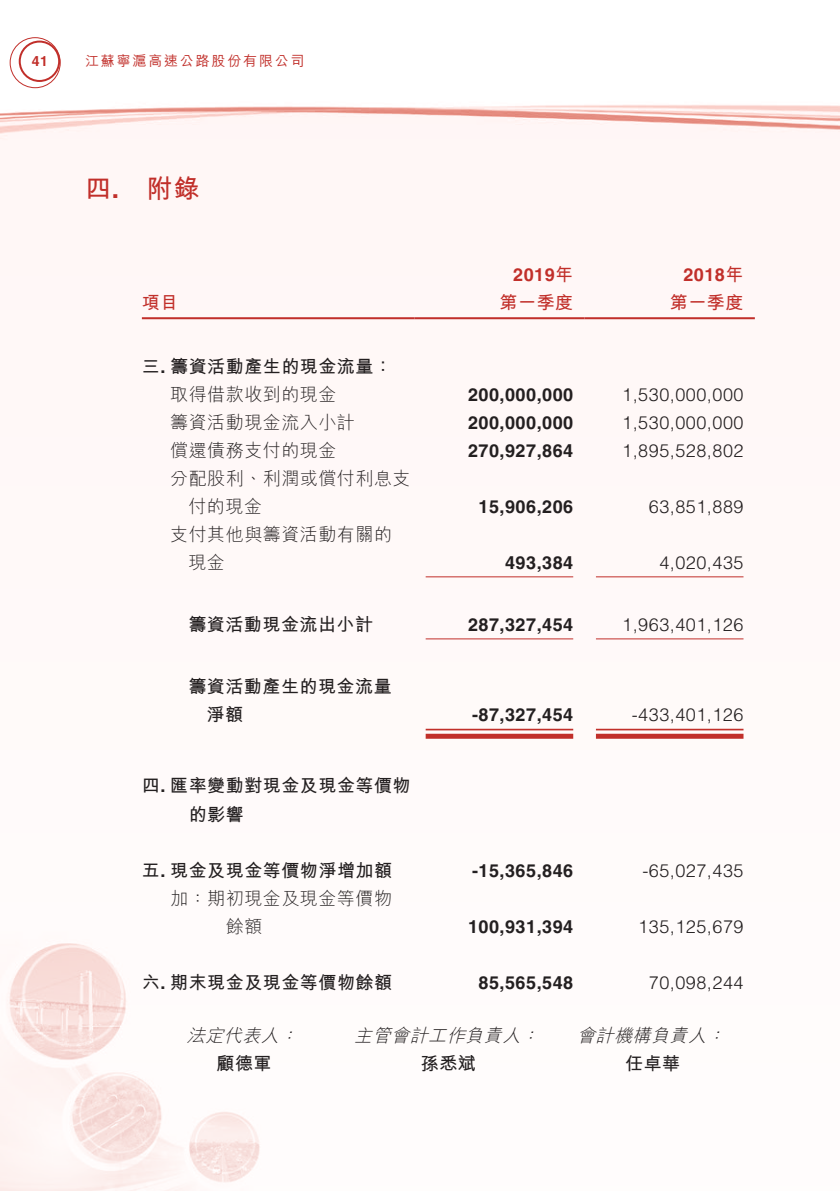
<style>
.page{position:relative;width:840px;height:1191px;background:#fff}
.page>*{position:absolute;margin:0;border:0;box-sizing:border-box;transform-origin:0 0}
.t1{font:700 26px "M Hei HK";color:#c12f2a}
.t2{font:300 18px "Helvetica LT Std";letter-spacing:.03em;color:#231f20}
.t3{font:700 18px/28px "M Hei HK";letter-spacing:.03em;color:#231f20}
.t4{font:700 18px "Helvetica LT Std";letter-spacing:.03em;color:#231f20}
.t5{font:300 18px/28px "M Hei HK";letter-spacing:.03em;color:#231f20}
.t6{font:italic 300 18px "M Hei HK";color:#231f20}
.t7{font:700 18px "M Hei HK";letter-spacing:.03em;color:#c12f2a}
.t8{font:700 18px "Helvetica LT Std";letter-spacing:.03em;color:#c12f2a}
.t9{font:500 14px "M Hei HK";letter-spacing:.13em;color:#c12f2a}
.t10{font:700 14px "Helvetica LT Std";color:#c12f2a}
.s1{font-family:"Helvetica LT Std"}
.s2{font-family:"M Hei HK"}
.s3{font-weight:300}
</style>
<div class="page">
<img style="left:0;top:37px;width:839px;height:1154px">
<div style="left:19px;top:41px;width:41px;height:41px;border:2px solid #c12f2a;border-radius:50%"></div>
<div style="left:10px;top:37px;width:51px;height:51px;border:1px solid #c12f2a;border-radius:50%"></div>
<hr style="left:142px;top:317px;width:272px;height:2px;background:#c12f2a">
<hr style="left:414px;top:317px;width:170px;height:2px;background:#c12f2a">
<hr style="left:584px;top:317px;width:170px;height:2px;background:#c12f2a">
<hr style="left:425px;top:576px;width:148px;height:1px;background:#c12f2a">
<hr style="left:595px;top:576px;width:148px;height:1px;background:#c12f2a">
<hr style="left:425px;top:638px;width:148px;height:1px;background:#c12f2a">
<hr style="left:595px;top:638px;width:148px;height:1px;background:#c12f2a">
<hr style="left:425px;top:728px;width:148px;height:2px;background:#c12f2a">
<div style="left:425px;top:733px;width:148px;height:5px;background:#c12f2a"></div>
<hr style="left:595px;top:728px;width:148px;height:2px;background:#c12f2a">
<div style="left:595px;top:733px;width:148px;height:5px;background:#c12f2a"></div>
<p class="t10" style="left:32px;top:52px;width:17px">41</p>
<p class="t9" style="left:85px;top:51px;width:221px">江蘇寧滬高速公路股份有限公司</p>
<h1 class="t1" style="left:85px;top:170px;width:35px">四<span class="s1">.</span></h1>
<h1 class="t1" style="left:146px;top:170px;width:54px">附錄</h1>
<p class="t7" style="left:142px;top:289px;width:38px">項目</p>
<p class="t8" style="left:513px;top:264px;width:62px">2019<span class="s2">年</span></p>
<p class="t7" style="left:499px;top:289px;width:75px">第一季度</p>
<p class="t8" style="left:683px;top:264px;width:62px">2018<span class="s2">年</span></p>
<p class="t7" style="left:669px;top:289px;width:75px">第一季度</p>
<p class="t3" style="left:142px;top:351px;width:251px">三<span class="s1">.</span> 籌資活動產生的現金流量：</p>
<p class="t5" style="left:170px;top:380px;width:168px">取得借款收到的現金</p>
<p class="t4" style="left:468px;top:384px;width:107px">200,000,000</p>
<p class="t2" style="left:622px;top:383px;width:123px">1,530,000,000</p>
<p class="t5" style="left:170px;top:408px;width:186px">籌資活動現金流入小計</p>
<p class="t4" style="left:468px;top:412px;width:107px">200,000,000</p>
<p class="t2" style="left:622px;top:411px;width:123px">1,530,000,000</p>
<p class="t5" style="left:170px;top:436px;width:242px">償還債務支付的現金<br>分配股利、利潤或償付利息支</p>
<p class="t4" style="left:468px;top:440px;width:107px">270,927,864</p>
<p class="t2" style="left:622px;top:439px;width:123px">1,895,528,802</p>
<p class="t5" style="left:170px;top:492px;width:223px;text-indent:18px">付的現金<br>支付其他與籌資活動有關的</p>
<p class="t4" style="left:478px;top:496px;width:96px">15,906,206</p>
<p class="t2" style="left:648px;top:495px;width:96px">63,851,889</p>
<p class="t5" style="left:188px;top:548px;width:38px">現金</p>
<p class="t4" style="left:505px;top:552px;width:70px">493,384</p>
<p class="t2" style="left:659px;top:551px;width:86px">4,020,435</p>
<p class="t3" style="left:188px;top:609px;width:186px">籌資活動現金流出小計</p>
<p class="t4" style="left:468px;top:614px;width:107px">287,327,454</p>
<p class="t2" style="left:622px;top:613px;width:123px">1,963,401,126</p>
<p class="t3" style="left:188px;top:671px;width:205px">籌資活動產生的現金流量</p>
<p class="t3" style="left:206px;top:699px;width:38px">淨額</p>
<p class="t4" style="left:472px;top:704px;width:103px">-87,327,454</p>
<p class="t2" style="left:631px;top:703px;width:113px">-433,401,126</p>
<p class="t3" style="left:189px;top:770px;width:223px;text-indent:-47px">四<span class="s1">.</span> 匯率變動對現金及現金等價物的影響</p>
<p class="t3" style="left:142px;top:854px;width:251px;text-align:right">五<span class="s1">.</span> 現金及現金等價物淨增加額<span class="s3">加：期初現金及現金等價物</span></p>
<p class="t4" style="left:472px;top:859px;width:103px">-15,365,846</p>
<p class="t2" style="left:642px;top:859px;width:103px">-65,027,435</p>
<p class="t5" style="left:226px;top:911px;width:38px">餘額</p>
<p class="t4" style="left:468px;top:915px;width:107px">100,931,394</p>
<p class="t2" style="left:638px;top:915px;width:107px">135,125,679</p>
<p class="t3" style="left:142px;top:966px;width:251px">六<span class="s1">.</span> 期末現金及現金等價物餘額</p>
<p class="t4" style="left:478px;top:971px;width:96px">85,565,548</p>
<p class="t2" style="left:648px;top:971px;width:96px">70,098,244</p>
<p class="t6" style="left:187px;top:1026px;width:98px">法定代表人</p>
<p class="t6" style="left:279px;top:1026px;width:24px">：</p>
<p class="t6" style="left:354px;top:1026px;width:172px">主管會計工作負責人</p>
<p class="t6" style="left:520px;top:1026px;width:24px">：</p>
<p class="t6" style="left:576px;top:1026px;width:135px">會計機構負責人</p>
<p class="t6" style="left:706px;top:1026px;width:24px">：</p>
<p class="t3" style="left:216px;top:1048px;width:57px">顧德軍</p>
<p class="t3" style="left:420px;top:1048px;width:57px">孫悉斌</p>
<p class="t3" style="left:624px;top:1048px;width:57px">任卓華</p>
</div>
